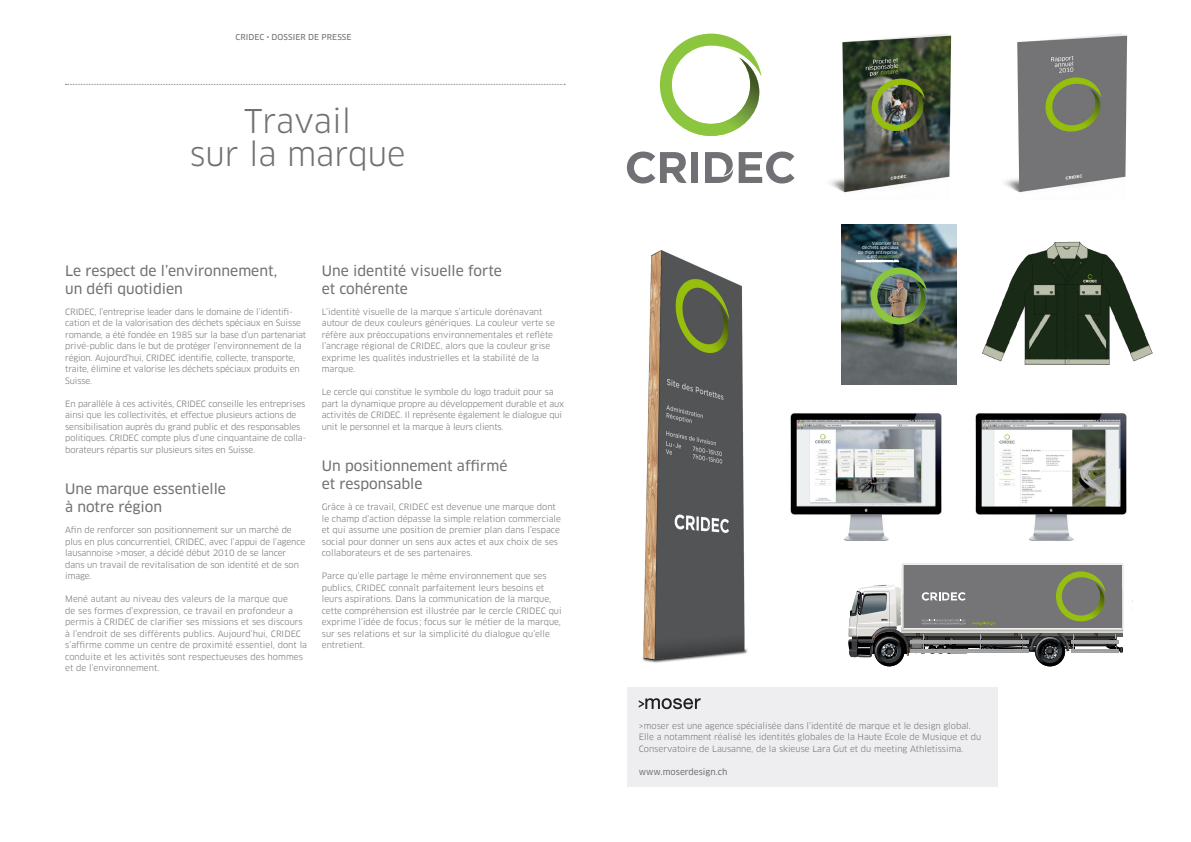
<style>
.page{position:relative;width:1191px;height:842px;background:#fff}
.page>*{position:absolute;margin:0;border:0;box-sizing:border-box;transform-origin:0 0}
.t1{font:32px "Clan OT";color:#717074}
.t2{font:14px "Clan OT News";color:#717074}
.t3{font:8.5px/11.5px "Clan OT";letter-spacing:-.01em;color:#717074}
.t4{font:8.5px "Clan OT News";color:#717074}
.t5{font:8px "Clan OT News";letter-spacing:.01em;color:#717074}
.t6{font:4.4px/4.4px "Clan OT News";color:#fff;text-align:right}
.s1{font-size:6px}
.s2{color:#8bc63e}
</style>
<div class="page">
<svg style="left:65px;top:84px;width:500px;height:1px"></svg>
<div style="left:627px;top:687px;width:370px;height:99px;background:#eeeef0"></div>
<svg style="left:639px;top:698px;width:61px;height:11px"></svg>
<div style="left:691px;top:152px;width:7px;height:31px;background:#717074"></div>
<svg style="left:705px;top:152px;width:89px;height:31px"></svg>
<svg style="left:627px;top:152px;width:59px;height:31px"></svg>
<svg style="left:660px;top:34px;width:101px;height:102px"></svg>
<img style="left:682px;top:87px;width:21px;height:37px">
<img style="left:703px;top:85px;width:47px;height:39px">
<img style="left:642px;top:251px;width:106px;height:412px">
<img style="left:841px;top:225px;width:115px;height:159px">
<img style="left:856px;top:260px;width:71px;height:64px">
<img style="left:830px;top:34px;width:122px;height:159px">
<img style="left:1005px;top:34px;width:123px;height:159px">
<svg style="left:848px;top:563px;width:275px;height:103px"></svg>
<img style="left:790px;top:413px;width:152px;height:128px">
<img style="left:975px;top:413px;width:152px;height:128px">
<img style="left:982px;top:241px;width:171px;height:124px">
<p class="t5" style="left:235px;top:32px;width:118px">CRIDEC <span class="s1">•</span> DOSSIER DE PRESSE</p>
<p class="t1" style="left:244px;top:102px;width:109px">Travail</p>
<p class="t1" style="left:190px;top:135px;width:217px">sur la marque</p>
<p class="t2" style="left:65px;top:262px;width:213px">Le respect de l’environnement,</p>
<p class="t2" style="left:65px;top:280px;width:119px">un défi quotidien</p>
<p class="t3" style="left:65px;top:306px;width:242px">CRIDEC, l’entreprise leader dans le domaine de l’identifi&shy;cation et de la valorisation des déchets spéciaux en Suisse romande, a été fondée en 1985 sur la base d’un partenariat privé-public dans le but de protéger l’environnement de la région. Aujourd’hui, CRIDEC identifie, collecte, transporte, traite, élimine et valorise les déchets spéciaux produits en Suisse.</p>
<p class="t3" style="left:65px;top:398px;width:242px">En parallèle à ces activités, CRIDEC conseille les entreprises ainsi que les collectivités, et effectue plusieurs actions de sensibilisation auprès du grand public et des responsables politiques. CRIDEC compte plus d’une cinquantaine de colla&shy;borateurs répartis sur plusieurs sites en Suisse.</p>
<p class="t2" style="left:65px;top:480px;width:162px">Une marque essentielle</p>
<p class="t2" style="left:65px;top:498px;width:98px">à notre région</p>
<p class="t3" style="left:65px;top:524px;width:242px">Afin de renforcer son positionnement sur un marché de plus en plus concurrentiel, CRIDEC, avec l’appui de l’agence lausannoise &gt;moser, a décidé début 2010 de se lancer dans un travail de revitalisation de son identité et de son image.</p>
<p class="t3" style="left:65px;top:593px;width:243px">Mené autant au niveau des valeurs de la marque que<br>de ses formes d’expression, ce travail en profondeur a permis à CRIDEC de clarifier ses missions et ses discours à l’endroit de ses différents publics. Aujourd’hui, CRIDEC s’affirme comme un centre de proximité essentiel, dont la conduite et les activités sont respectueuses des hommes et de l’environnement.</p>
<p class="t2" style="left:322px;top:262px;width:181px">Une identité visuelle forte</p>
<p class="t2" style="left:322px;top:280px;width:88px">et cohérente</p>
<p class="t3" style="left:322px;top:306px;width:235px">L’identité visuelle de la marque s’articule dorénavant autour de deux couleurs génériques. La couleur verte se réfère aux préoccupations environnementales et reflète l’ancrage régional de CRIDEC, alors que la couleur grise exprime les qualités industrielles et la stabilité de la marque.</p>
<p class="t3" style="left:322px;top:386px;width:244px">Le cercle qui constitue le symbole du logo traduit pour sa part la dynamique propre au développement durable et aux activités de CRIDEC. Il représente également le dialogue qui unit le personnel et la marque à leurs clients.</p>
<p class="t2" style="left:322px;top:457px;width:187px">Un positionnement affirmé</p>
<p class="t2" style="left:322px;top:475px;width:102px">et responsable</p>
<p class="t3" style="left:322px;top:501px;width:240px">Grâce à ce travail, CRIDEC est devenue une marque dont le champ d’action dépasse la simple relation commerciale et qui assume une position de premier plan dans l’espace social pour donner un sens aux actes et aux choix de ses collaborateurs et de ses partenaires.</p>
<p class="t3" style="left:322px;top:570px;width:241px">Parce qu’elle partage le même environnement que ses publics, CRIDEC connaît parfaitement leurs besoins et leurs aspirations. Dans la communication de la marque, cette compréhension est illustrée par le cercle CRIDEC qui exprime l’idée de focus ; focus sur le métier de la marque, sur ses relations et sur la simplicité du dialogue qu’elle entretient.</p>
<p class="t6" style="left:858px;top:241px;width:42px">Valoriser les déchets spéciaux de mon entreprise, c’est <span class="s2">essentiel</span>.</p>
<p class="t3" style="left:639px;top:720px;width:344px">&gt;moser est une agence spécialisée dans l’identité de marque et le design global.<br>Elle a notamment réalisé les identités globales de la Haute Ecole de Musique et du<br>Conservatoire de Lausanne, de la skieuse Lara Gut et du meeting Athletissima.</p>
<p class="t4" style="left:639px;top:766px;width:90px">www.moserdesign.ch</p>
</div>
